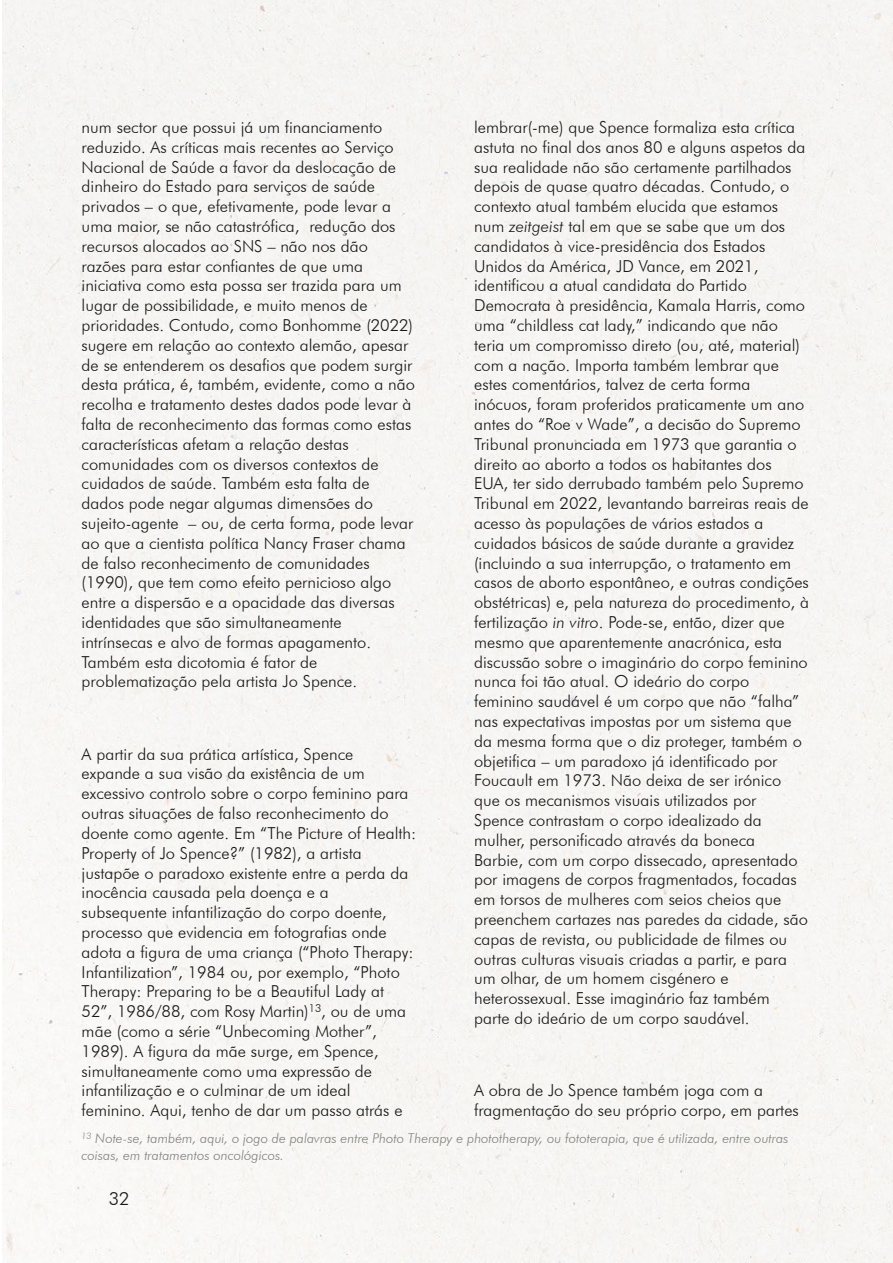
<style>
.page{position:relative;width:893px;height:1263px;background:#fff}
.page>*{position:absolute;margin:0;border:0;box-sizing:border-box;transform-origin:0 0}
.t1{font:300 18px "Futura BT";color:#171715}
.t2{font:300 16.5px/19.8px "Futura BT";color:#171715}
.t3{font:italic 300 13.5px/16.2px "Futura BT";color:#7f7f7f}
.s1{font-style:italic}
</style>
<div class="page">
<div style="left:3px;top:0;width:890px;height:1263px;background:#f6f5f3"></div>
<div style="left:108px;top:1186px;width:729px;height:77px;border:2px solid #fff"></div>
<p class="t2" style="left:82px;top:118px;width:335px">num sector que possui já um financiamento reduzido. As críticas mais recentes ao Serviço Nacional de Saúde a favor da deslocação de dinheiro do Estado para serviços de saúde privados – o que, efetivamente, pode levar a uma maior, se não catastrófica, redução dos recursos alocados ao SNS – não nos dão razões para estar confiantes de que uma iniciativa como esta possa ser trazida para um lugar de possibilidade, e muito menos de prioridades. Contudo, como Bonhomme (2022) sugere em relação ao contexto alemão, apesar de se entenderem os desafios que podem surgir desta prática, é, também, evidente, como a não recolha e tratamento destes dados pode levar à falta de reconhecimento das formas como estas características afetam a relação destas comunidades com os diversos contextos de cuidados de saúde. Também esta falta de dados pode negar algumas dimensões do sujeito-agente – ou, de certa forma, pode levar ao que a cientista política Nancy Fraser chama de falso reconhecimento de comunidades (1990), que tem como efeito pernicioso algo entre a dispersão e a opacidade das diversas identidades que são simultaneamente intrínsecas e alvo de formas apagamento.<br>Também esta dicotomia é fator de problematização pela artista Jo Spence.</p>
<p class="t2" style="left:82px;top:745px;width:336px">A partir da sua prática artística, Spence<br>expande a sua visão da existência de um excessivo controlo sobre o corpo feminino para outras situações de falso reconhecimento do doente como agente. Em “The Picture of Health:<br>Property of Jo Spence?” (1982), a artista justapõe o paradoxo existente entre a perda da inocência causada pela doença e a subsequente infantilização do corpo doente, processo que evidencia em fotografias onde adota a figura de uma criança (“Photo Therapy:<br>Infantilization”, 1984 ou, por exemplo, “Photo Therapy: Preparing to be a Beautiful Lady at 52”, 1986/88, com Rosy Martin)<sup>13</sup>, ou de uma mãe (como a série “Unbecoming Mother”, 1989). A figura da mãe surge, em Spence, simultaneamente como uma expressão de infantilização e o culminar de um ideal feminino. Aqui, tenho de dar um passo atrás e</p>
<p class="t2" style="left:474px;top:118px;width:336px">lembrar(-me) que Spence formaliza esta crítica astuta no final dos anos 80 e alguns aspetos da sua realidade não são certamente partilhados depois de quase quatro décadas. Contudo, o contexto atual também elucida que estamos num <span class="s1">zeitgeist</span> tal em que se sabe que um dos candidatos à vice-presidência dos Estados Unidos da América, JD Vance, em 2021, identificou a atual candidata do Partido Democrata à presidência, Kamala Harris, como uma “childless cat lady,” indicando que não teria um compromisso direto (ou, até, material) com a nação. Importa também lembrar que estes comentários, talvez de certa forma inócuos, foram proferidos praticamente um ano antes do “Roe v Wade”, a decisão do Supremo Tribunal pronunciada em 1973 que garantia o direito ao aborto a todos os habitantes dos EUA, ter sido derrubado também pelo Supremo Tribunal em 2022, levantando barreiras reais de acesso às populações de vários estados a cuidados básicos de saúde durante a gravidez (incluindo a sua interrupção, o tratamento em casos de aborto espontâneo, e outras condições obstétricas) e, pela natureza do procedimento, à fertilização <span class="s1">in vitro</span>. Pode-se, então, dizer que mesmo que aparentemente anacrónica, esta discussão sobre o imaginário do corpo feminino nunca foi tão atual. O ideário do corpo feminino saudável é um corpo que não “falha” nas expectativas impostas por um sistema que da mesma forma que o diz proteger, também o objetifica – um paradoxo já identificado por Foucault em 1973. Não deixa de ser irónico que os mecanismos visuais utilizados por Spence contrastam o corpo idealizado da mulher, personificado através da boneca<br>Barbie, com um corpo dissecado, apresentado por imagens de corpos fragmentados, focadas em torsos de mulheres com seios cheios que preenchem cartazes nas paredes da cidade, são capas de revista, ou publicidade de filmes ou outras culturas visuais criadas a partir, e para um olhar, de um homem cisgénero e heterossexual. Esse imaginário faz também parte do ideário de um corpo saudável.</p>
<p class="t2" style="left:474px;top:1082px;width:326px">A obra de Jo Spence também joga com a fragmentação do seu próprio corpo, em partes</p>
<p class="t3" style="left:82px;top:1130px;width:708px"><sup>13</sup> Note-se, também, aqui, o jogo de palavras entre Photo Therapy e phototherapy, ou fototerapia, que é utilizada, entre outras coisas, em tratamentos oncológicos.</p>
<p class="t1" style="left:109px;top:1191px;width:22px">32</p>
</div>
